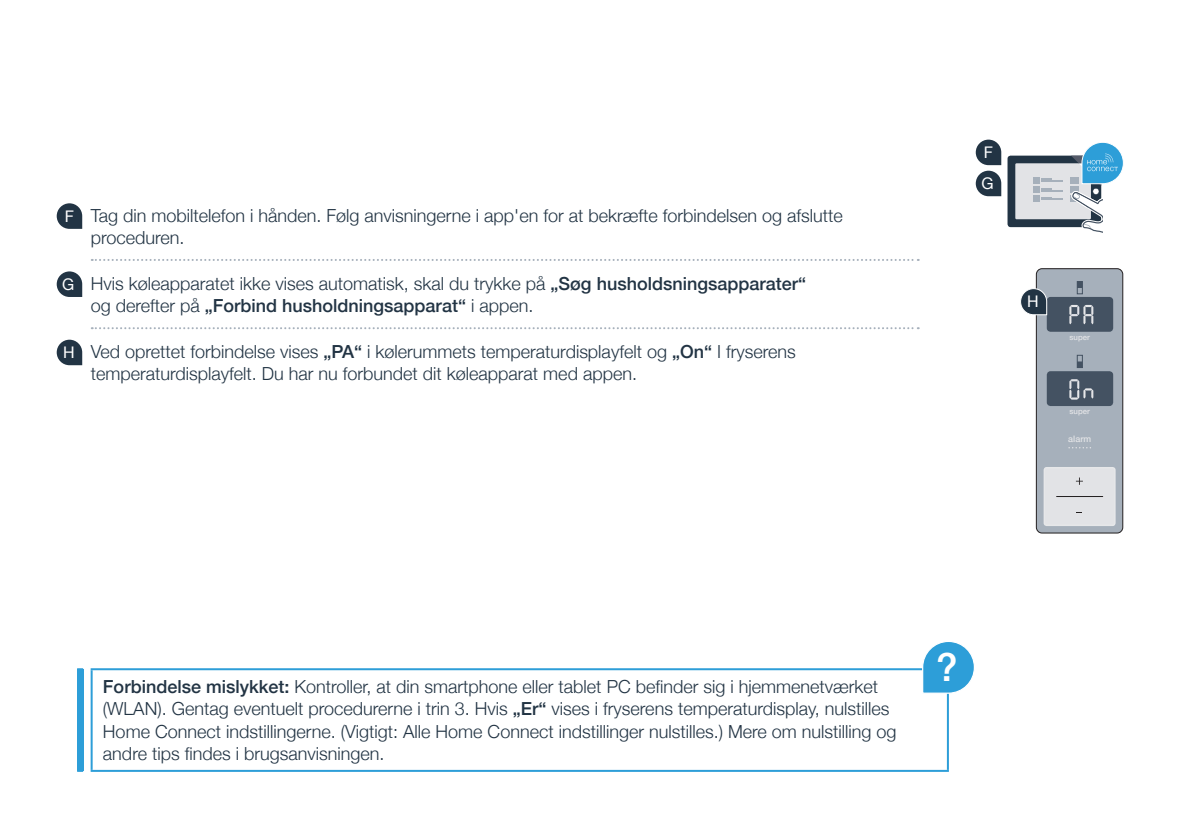
<style>
.page{position:relative;width:1191px;height:840px;background:#fff}
.page>*{position:absolute;margin:0;border:0;box-sizing:border-box;transform-origin:0 0}
.t1{font:500 38.6px "Helvetica Neue";color:#fff}
.t2{font:300 18px/22px "Helvetica Neue";color:#223444}
.t3{font:16px/31px "Helvetica Neue";color:#fff}
.t4{font:500 8.8px "Helvetica Neue";color:#e2e3e6}
.t5{font:500 7.8px "Helvetica Neue";color:#e2e3e6}
.s1{font-weight:400;font-size:16px;color:#fff}
.s2{font-weight:500}
</style>
<div class="page">
<svg style="left:1007px;top:142px;width:116px;height:91px"></svg>
<div style="left:1036px;top:268px;width:86px;height:264px;background:#a6b0bb;border-radius:6px"></div>
<div style="left:1035px;top:268px;width:88px;height:265px;border:1px solid #231f20;border-radius:6px"></div>
<div style="left:1047px;top:298px;width:65px;height:32px;background:#445262;border-radius:3px"></div>
<div style="left:1046px;top:297px;width:67px;height:34px;border:2px solid #445262;border-radius:3px"></div>
<svg style="left:1069px;top:305px;width:24px;height:20px"></svg>
<div style="left:1047px;top:372px;width:65px;height:33px;background:#445262;border-radius:3px"></div>
<div style="left:1046px;top:371px;width:67px;height:35px;border:2px solid #445262;border-radius:3px"></div>
<div style="left:1044px;top:467px;width:70px;height:58px;background:#e2e3e6;border-radius:2px"></div>
<div style="left:1043px;top:466px;width:72px;height:59px;border:2px solid #e6e7e9;border-radius:2px"></div>
<svg style="left:1069px;top:379px;width:24px;height:20px"></svg>
<svg style="left:1068px;top:447px;width:23px;height:1px"></svg>
<svg style="left:1076px;top:477px;width:7px;height:7px"></svg>
<hr style="left:1056px;top:495px;width:46px;height:1px;background:#231f20">
<svg style="left:1076px;top:354px;width:7px;height:14px"></svg>
<svg style="left:1076px;top:281px;width:7px;height:13px"></svg>
<svg style="left:92px;top:259px;width:826px;height:2px"></svg>
<svg style="left:92px;top:327px;width:826px;height:2px"></svg>
<svg style="left:57px;top:203px;width:25px;height:26px"></svg>
<svg style="left:57px;top:271px;width:25px;height:26px"></svg>
<svg style="left:57px;top:339px;width:25px;height:26px"></svg>
<svg style="left:1020px;top:288px;width:27px;height:27px"></svg>
<svg style="left:975px;top:139px;width:26px;height:26px"></svg>
<svg style="left:975px;top:171px;width:26px;height:25px"></svg>
<div style="left:77px;top:668px;width:6px;height:102px;background:#2d9ed8"></div>
<hr style="left:91px;top:669px;width:2px;height:100px;background:#2d9ed8">
<hr style="left:91px;top:667px;width:858px;height:2px;background:#2d9ed8">
<hr style="left:947px;top:669px;width:2px;height:100px;background:#2d9ed8">
<hr style="left:91px;top:769px;width:858px;height:2px;background:#2d9ed8">
<svg style="left:922px;top:642px;width:52px;height:51px"></svg>
<p class="t2" style="left:91px;top:203px;width:753px;text-indent:-26px"><span class="s1">F</span> Tag din mobiltelefon i hånden. Følg anvisningerne i app'en for at bekræfte forbindelsen og afslutte proceduren.</p>
<p class="t2" style="left:91px;top:271px;width:717px;text-indent:-28px"><span class="s1">G</span> Hvis køleapparatet ikke vises automatisk, skal du trykke på <span class="s2">„Søg husholdsningsapparater“ </span>og derefter på <span class="s2">„Forbind husholdningsapparat“</span> i appen.</p>
<p class="t2" style="left:91px;top:339px;width:706px;text-indent:-28px"><span class="s1">H</span> Ved oprettet forbindelse vises <span class="s2">„PA“</span> i kølerummets temperaturdisplayfelt og <span class="s2">„On“</span> I fryserens temperaturdisplayfelt. Du har nu forbundet dit køleapparat med appen.</p>
<p class="t3" style="left:981px;top:137px;width:14px">F<br>G</p>
<p class="t3" style="left:1027px;top:287px;width:13px">H</p>
<p class="t5" style="left:1069px;top:331px;width:22px">super</p>
<p class="t5" style="left:1069px;top:404px;width:22px">super</p>
<p class="t4" style="left:1068px;top:432px;width:24px">alarm</p>
<p class="t2" style="left:103px;top:674px;width:795px"><span class="s2">Forbindelse mislykket:</span> Kontroller, at din smartphone eller tablet PC befinder sig i hjemmenetværket (WLAN). Gentag eventuelt procedurerne i trin 3. Hvis <span class="s2">„Er“</span> vises i fryserens temperaturdisplay, nulstilles Home Connect indstillingerne. (Vigtigt: Alle Home Connect indstillinger nulstilles.) Mere om nulstilling og andre tips findes i brugsanvisningen.</p>
<h1 class="t1" style="left:936px;top:636px;width:23px">?</h1>
</div>
